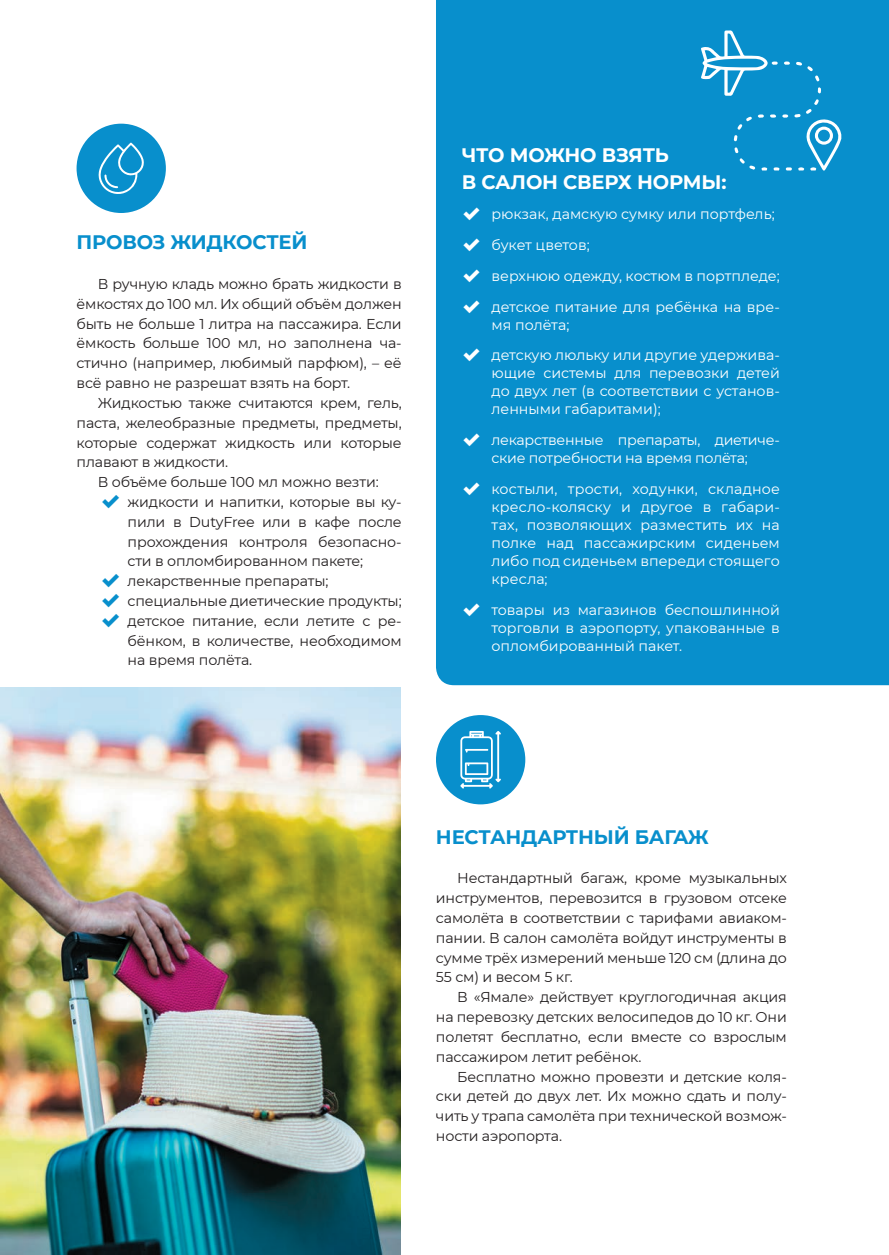
<style>
.page{position:relative;width:889px;height:1255px;background:#fff}
.page>*{position:absolute;margin:0;border:0;box-sizing:border-box;transform-origin:0 0}
.t1{font:700 19.5px "Montserrat";letter-spacing:-.01em;color:#088fcc}
.t2{font:700 19.5px/27px "Montserrat";letter-spacing:-.01em;color:#fff}
.t3{font:14.25px/19.8px "Montserrat";letter-spacing:-.01em;color:#231f20;text-align:justify}
.t4{font:14.25px/18px "Montserrat";color:#fff;text-align:justify}
.t5{font:14.25px/18px "Montserrat";letter-spacing:-.02em;color:#fff}
</style>
<div class="page">
<div style="left:436px;top:0;width:453px;height:685px;background:#088fcc"></div>
<div style="left:77px;top:124px;width:89px;height:89px;background:#088fcc;border-radius:50%"></div>
<div style="left:436px;top:715px;width:89px;height:89px;background:#088fcc;border-radius:50%"></div>
<img style="left:0;top:687px;width:401px;height:567px">
<svg style="left:98px;top:143px;width:46px;height:51px"></svg>
<svg style="left:460px;top:731px;width:41px;height:57px"></svg>
<svg style="left:701px;top:30px;width:140px;height:140px;background:#1e99d0"></svg>
<svg style="left:463px;top:208px;width:16px;height:12px"></svg>
<svg style="left:463px;top:238px;width:16px;height:13px"></svg>
<svg style="left:463px;top:269px;width:16px;height:13px"></svg>
<svg style="left:463px;top:300px;width:16px;height:13px"></svg>
<svg style="left:463px;top:349px;width:16px;height:12px"></svg>
<svg style="left:463px;top:433px;width:16px;height:13px"></svg>
<svg style="left:463px;top:482px;width:16px;height:13px"></svg>
<svg style="left:463px;top:603px;width:16px;height:13px"></svg>
<h1 class="t1" style="left:77px;top:228px;width:232px">ПРОВОЗ ЖИДКОСТЕЙ</h1>
<p class="t3" style="left:77px;top:273px;width:327px;text-indent:21px">В ручную кладь можно брать жидкости в ёмкостях до 100 мл. Их общий объём должен быть не больше 1 литра на пассажира. Если ёмкость больше 100 мл, но заполнена ча&shy;стично (например, любимый парфюм), – её всё равно не разрешат взять на борт.</p>
<p class="t3" style="left:98px;top:392px;width:305px">Жидкостью также считаются крем, гель,</p>
<p class="t3" style="left:77px;top:412px;width:327px">паста, желеобразные предметы, предметы,</p>
<p class="t3" style="left:77px;top:432px;width:327px">которые содержат жидкость или которые</p>
<p class="t3" style="left:77px;top:452px;width:153px">плавают в жидкости.</p>
<p class="t3" style="left:98px;top:471px;width:282px">В объёме больше 100 мл можно везти:</p>
<p class="t3" style="left:128px;top:491px;width:276px">жидкости и напитки, которые вы ку-</p>
<p class="t3" style="left:128px;top:511px;width:276px">пили в DutyFree или в кафе после</p>
<p class="t3" style="left:128px;top:531px;width:276px">прохождения контроля безопасно-</p>
<p class="t3" style="left:128px;top:551px;width:237px">сти в опломбированном пакете;</p>
<p class="t3" style="left:128px;top:570px;width:202px">лекарственные препараты;</p>
<p class="t3" style="left:128px;top:590px;width:276px">специальные диетические продукты;</p>
<p class="t3" style="left:128px;top:610px;width:276px">детское питание, если летите с ре-</p>
<p class="t3" style="left:128px;top:630px;width:276px">бёнком, в количестве, необходимом</p>
<p class="t3" style="left:128px;top:650px;width:126px">на время полёта.</p>
<h1 class="t2" style="left:462px;top:140px;width:266px">ЧТО МОЖНО ВЗЯТЬ<br>В САЛОН СВЕРХ НОРМЫ:</h1>
<p class="t4" style="left:491px;top:198px;width:290px;line-height:30.8px;text-align:left">рюкзак, дамскую сумку или портфель; букет цветов;<br>верхнюю одежду, костюм в портпледе; детское питание для ребёнка на вре-</p>
<p class="t4" style="left:491px;top:309px;width:290px;line-height:30.8px">мя полёта;<br>детскую люльку или другие удержива-</p>
<p class="t4" style="left:491px;top:364px;width:290px">ющие системы для перевозки детей до двух лет (в соответствии с установ&shy;ленными габаритами);</p>
<p class="t5" style="left:491px;top:430px;width:290px">лекарственные препараты, диетиче&shy;ские потребности на время полёта;</p>
<p class="t4" style="left:491px;top:479px;width:290px">костыли, трости, ходунки, складное кресло-коляску и другое в габари&shy;тах, позволяющих разместить их на полке над пассажирским сиденьем либо под сиденьем впереди стоящего кресла;</p>
<p class="t4" style="left:491px;top:600px;width:290px">товары из магазинов беспошлинной торговли в аэропорту, упакованные в опломбированный пакет.</p>
<h1 class="t1" style="left:436px;top:822px;width:274px">НЕСТАНДАРТНЫЙ БАГАЖ</h1>
<p class="t3" style="left:436px;top:867px;width:352px;text-indent:21px">Нестандартный багаж, кроме музыкальных инструментов, перевозится в грузовом отсеке самолёта в соответствии с тарифами авиаком&shy;пании. В салон самолёта войдут инструменты в сумме трёх измерений меньше 120 см (длина до 55 см) и весом 5 кг.</p>
<p class="t3" style="left:436px;top:986px;width:352px;text-indent:21px">В «Ямале» действует круглогодичная акция на перевозку детских велосипедов до 10 кг. Они полетят бесплатно, если вместе со взрослым пассажиром летит ребёнок.</p>
<p class="t3" style="left:436px;top:1065px;width:352px;text-indent:21px">Бесплатно можно провезти и детские коля&shy;ски детей до двух лет. Их можно сдать и полу&shy;чить у трапа самолёта при технической возмож&shy;ности аэропорта.</p>
</div>
